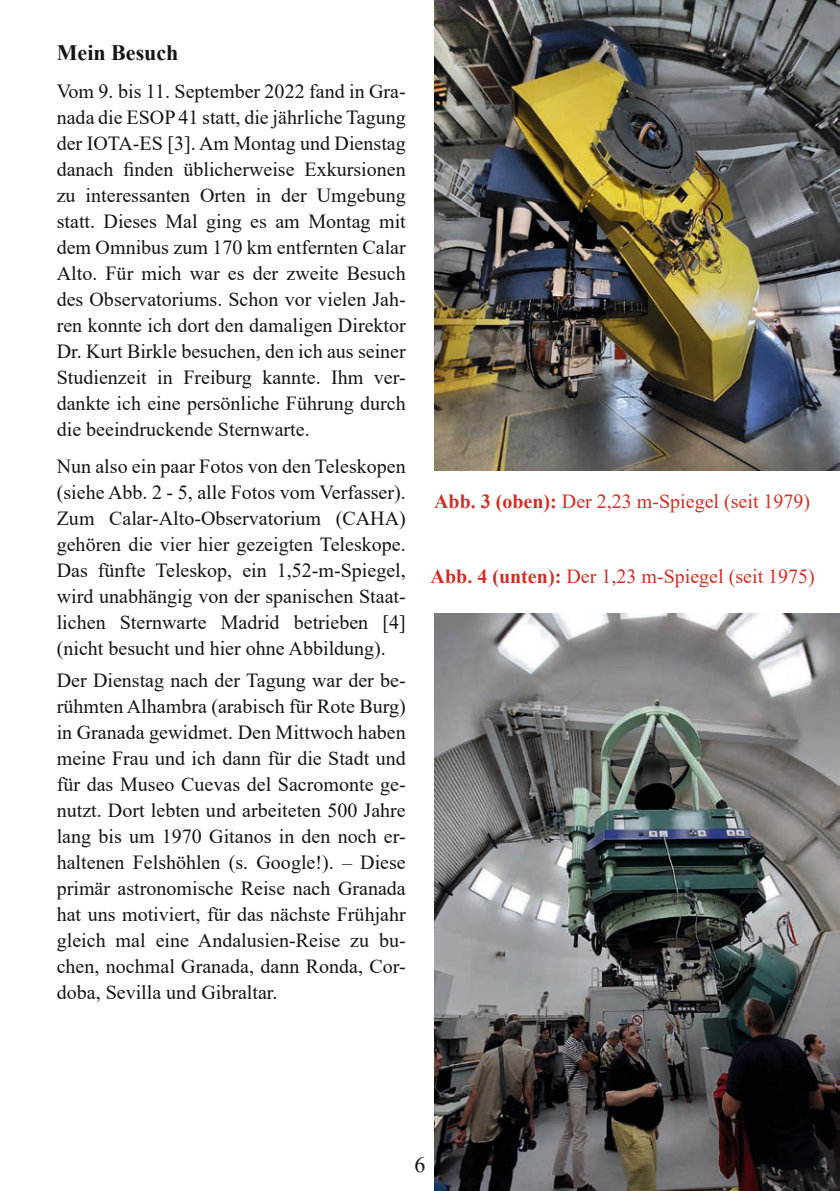
<style>
.page{position:relative;width:840px;height:1191px;background:#fff}
.page>*{position:absolute;margin:0;border:0;box-sizing:border-box;transform-origin:0 0}
.t1{font:700 22px "Times New Roman";color:#131413}
.t2{font:22px "Times New Roman";color:#131413}
.t3{font:20px/26px "Times New Roman";color:#131413;text-align:justify}
.t4{font:20px "Times New Roman";color:#d02e25}
.s1{font-weight:700}
</style>
<div class="page">
<img style="left:434px;top:0;width:405px;height:471px">
<img style="left:434px;top:614px;width:405px;height:577px">
<p class="t1" style="left:57px;top:37px;width:123px">Mein Besuch</p>
<p class="t3" style="left:57px;top:77px;width:350px">Vom 9. bis 11. September 2022 fand in Gra&shy;nada die ESOP 41 statt, die jährliche Tagung der IOTA-ES [3]. Am Montag und Dienstag danach finden üblicherweise Exkursionen zu interessanten Orten in der Umgebung statt. Dieses Mal ging es am Montag mit dem Omnibus zum 170 km entfernten Calar Alto. Für mich war es der zweite Besuch des Observatoriums. Schon vor vielen Jah&shy;ren konnte ich dort den damaligen Direktor Dr. Kurt Birkle besuchen, den ich aus seiner Studienzeit in Freiburg kannte. Ihm ver&shy;dankte ich eine persönliche Führung durch die beeindruckende Sternwarte.</p>
<p class="t3" style="left:57px;top:453px;width:350px">Nun also ein paar Fotos von den Teleskopen (siehe Abb. 2 - 5, alle Fotos vom Verfasser).<br>Zum Calar-Alto-Observatorium (CAHA) gehören die vier hier gezeigten Teleskope.<br>Das fünfte Teleskop, ein 1,52-m-Spiegel, wird unabhängig von der spanischen Staat&shy;lichen Sternwarte Madrid betrieben [4] (nicht besucht und hier ohne Abbildung).</p>
<p class="t3" style="left:57px;top:666px;width:350px">Der Dienstag nach der Tagung war der be&shy;rühmten Alhambra (arabisch für Rote Burg) in Granada gewidmet. Den Mittwoch haben meine Frau und ich dann für die Stadt und für das Museo Cuevas del Sacromonte ge&shy;nutzt. Dort lebten und arbeiteten 500 Jahre lang bis um 1970 Gitanos in den noch er&shy;haltenen Felshöhlen (s. Google!). – Diese primär astronomische Reise nach Granada hat uns motiviert, für das nächste Frühjahr gleich mal eine Andalusien-Reise zu bu&shy;chen, nochmal Granada, dann Ronda, Cor&shy;doba, Sevilla und Gibraltar.</p>
<p class="t4" style="left:434px;top:487px;width:377px"><span class="s1">Abb. 3 (oben):</span> Der 2,23 m-Spiegel (seit 1979)</p>
<p class="t4" style="left:430px;top:562px;width:385px"><span class="s1">Abb. 4 (unten):</span> Der 1,23 m-Spiegel (seit 1975)</p>
<p class="t2" style="left:414px;top:1149px;width:12px">6</p>
</div>
